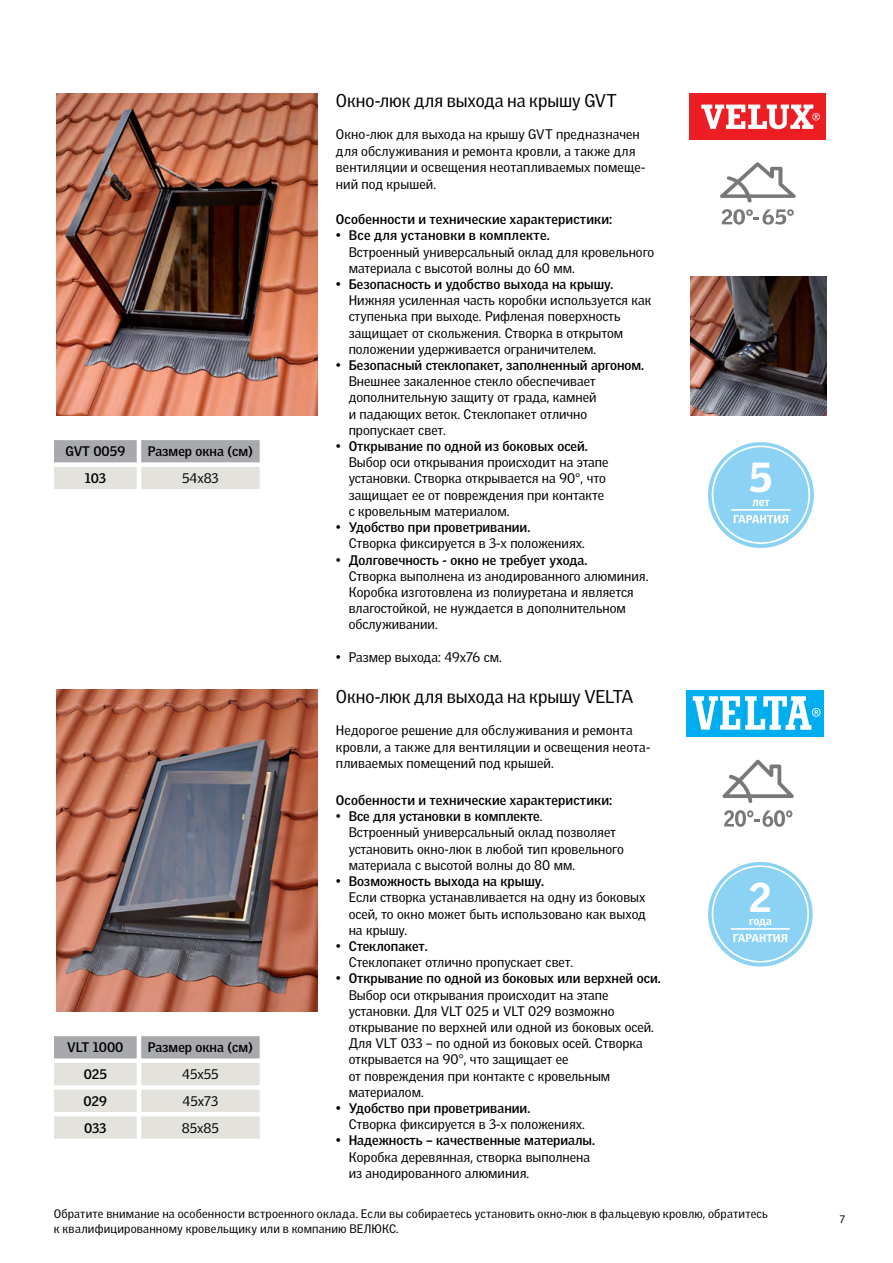
<style>
.page{position:relative;width:893px;height:1263px;background:#fff}
.page>*{position:absolute;margin:0;border:0;box-sizing:border-box;transform-origin:0 0}
.t1{font:900 40.8px "Velux Gothic";color:#fff}
.t2{font:900 40.35px "Velux Gothic";color:#fff}
.t3{font:18px "Velux Gothic";letter-spacing:-.005em;color:#000}
.t4{font:13.5px/16.2px "Velux Gothic";color:#000}
.t5{font:700 13.5px "Velux Gothic";letter-spacing:.005em;color:#000}
.t6{font:12px/15px "Velux Gothic";letter-spacing:.015em;color:#000}
.t7{font:10.5px "Velux Gothic";color:#000}
.s1{font-weight:700}
</style>
<div class="page">
<img style="left:56px;top:94px;width:262px;height:321px">
<div style="left:686px;top:690px;width:138px;height:46px;background:#00aeef"></div>
<svg style="left:693px;top:696px;width:127px;height:34px"></svg>
<svg style="left:724px;top:810px;width:68px;height:17px"></svg>
<svg style="left:722px;top:760px;width:72px;height:43px"></svg>
<svg style="left:720px;top:162px;width:76px;height:40px"></svg>
<svg style="left:722px;top:209px;width:72px;height:16px"></svg>
<img style="left:690px;top:277px;width:136px;height:138px">
<div style="left:690px;top:94px;width:136px;height:46px;background:#ed1d24"></div>
<svg style="left:701px;top:105px;width:119px;height:24px"></svg>
<img style="left:56px;top:690px;width:262px;height:321px">
<div style="left:708px;top:862px;width:105px;height:104px;background:#8cd2f4;border-radius:50%"></div>
<div style="left:712px;top:865px;width:97px;height:97px;border:2px solid #fff;border-radius:50%"></div>
<svg style="left:749px;top:919px;width:23px;height:7px"></svg>
<svg style="left:733px;top:934px;width:54px;height:8px"></svg>
<hr style="left:731px;top:928px;width:59px;height:2px;background:#fff">
<div style="left:708px;top:442px;width:106px;height:106px;background:#8cd2f4;border-radius:50%"></div>
<div style="left:712px;top:446px;width:98px;height:98px;border:2px solid #fff;border-radius:50%"></div>
<svg style="left:752px;top:500px;width:18px;height:6px"></svg>
<svg style="left:734px;top:515px;width:54px;height:8px"></svg>
<hr style="left:731px;top:509px;width:60px;height:2px;background:#fff">
<svg style="left:54px;top:440px;width:206px;height:49px"></svg>
<svg style="left:54px;top:1036px;width:206px;height:103px"></svg>
<h3 class="t3" style="left:336px;top:90px;width:282px">Окно-люк для выхода на крышу GVT</h3>
<p class="t5" style="left:66px;top:443px;width:61px">GVT 0059</p>
<p class="t5" style="left:148px;top:443px;width:107px">Размер окна (см)</p>
<p class="t5" style="left:85px;top:470px;width:23px">103</p>
<p class="t4" style="left:182px;top:470px;width:38px">54х83</p>
<p class="t5" style="left:67px;top:1039px;width:58px">VLT 1000</p>
<p class="t5" style="left:148px;top:1039px;width:107px">Размер окна (см)</p>
<p class="t5" style="left:84px;top:1066px;width:25px">025</p>
<p class="t4" style="left:182px;top:1066px;width:38px">45x55</p>
<p class="t5" style="left:84px;top:1093px;width:25px">029</p>
<p class="t4" style="left:183px;top:1093px;width:37px">45x73</p>
<p class="t5" style="left:84px;top:1120px;width:24px">033</p>
<p class="t4" style="left:182px;top:1120px;width:39px">85x85</p>
<p class="t4" style="left:336px;top:126px;width:311px">Окно-люк для выхода на крышу GVT предназначен для обслуживания и ремонта кровли, а также для вентиляции и освещения неотапливаемых помеще&shy;ний под крышей.</p>
<p class="t5" style="left:336px;top:211px;width:278px">Особенности и технические характеристики:</p>
<p class="t4" style="left:349px;top:227px;width:307px;text-indent:-13px">• <span class="s1">Все для установки в комплекте.<br></span>Встроенный универсальный оклад для кровельного материала с высотой волны до 60 мм.</p>
<p class="t4" style="left:349px;top:276px;width:304px;text-indent:-13px">• <span class="s1">Безопасность и удобство выхода на крышу.<br></span>Нижняя усиленная часть коробки используется как ступенька при выходе. Рифленая поверхность защищает от скольжения. Створка в открытом положении удерживается ограничителем.</p>
<p class="t4" style="left:349px;top:357px;width:297px;text-indent:-13px">• <span class="s1">Безопасный стеклопакет, заполненный аргоном.<br></span>Внешнее закаленное стекло обеспечивает дополнительную защиту от града, камней<br>и падающих веток. Стеклопакет отлично пропускает свет.</p>
<p class="t4" style="left:349px;top:438px;width:261px;text-indent:-13px">• <span class="s1">Открывание по одной из боковых осей.<br></span>Выбор оси открывания происходит на этапе установки. Створка открывается на 90°, что защищает ее от повреждения при контакте с кровельным материалом.</p>
<p class="t4" style="left:349px;top:519px;width:238px;text-indent:-13px">• <span class="s1">Удобство при проветривании.<br></span>Створка фиксируется в 3-х положениях.</p>
<p class="t4" style="left:349px;top:551px;width:301px;text-indent:-13px">• <span class="s1">Долговечность - окно не требует ухода.<br></span>Створка выполнена из анодированного алюминия.<br>Коробка изготовлена из полиуретана и является влагостойкой, не нуждается в дополнительном обслуживании.</p>
<p class="t4" style="left:336px;top:649px;width:167px">• Размер выхода: 49х76 см.</p>
<h3 class="t3" style="left:336px;top:686px;width:299px">Окно-люк для выхода на крышу VELTA</h3>
<p class="t4" style="left:336px;top:722px;width:316px">Недорогое решение для обслуживания и ремонта кровли, а также для вентиляции и освещения неота&shy;пливаемых помещений под крышей.</p>
<p class="t5" style="left:336px;top:792px;width:278px">Особенности и технические характеристики:</p>
<p class="t4" style="left:349px;top:808px;width:277px;text-indent:-13px">• <span class="s1">Все для установки в комплекте</span>.<br>Встроенный универсальный оклад позволяет установить окно-люк в любой тип кровельного материала с высотой волны до 80 мм.</p>
<p class="t4" style="left:349px;top:873px;width:299px;text-indent:-13px">• <span class="s1">Возможность выхода на крышу.<br></span>Если створка устанавливается на одну из боковых осей, то окно может быть использовано как выход на крышу.</p>
<p class="t4" style="left:349px;top:938px;width:226px;text-indent:-13px">• <span class="s1">Стеклопакет.<br></span>Стеклопакет отлично пропускает свет.</p>
<p class="t4" style="left:349px;top:970px;width:314px;text-indent:-13px">• <span class="s1">Открывание по одной из боковых или верхней оси.<br></span>Выбор оси открывания происходит на этапе установки. Для VLT 025 и VLT 029 возможно открывание по верхней или одной из боковых осей.<br>Для VLT 033 – по одной из боковых осей. Створка открывается на 90°, что защищает ее<br>от повреждения при контакте с кровельным материалом.</p>
<p class="t4" style="left:349px;top:1100px;width:238px;text-indent:-13px">• <span class="s1">Удобство при проветривании.<br></span>Створка фиксируется в 3-х положениях.</p>
<p class="t4" style="left:349px;top:1132px;width:248px;text-indent:-13px">• <span class="s1">Надежность – качественные материалы.<br></span>Коробка деревянная, створка выполнена из анодированного алюминия.</p>
<h1 class="t1" style="left:749px;top:452px;width:25px">5</h1>
<h2 class="t2" style="left:749px;top:871px;width:24px">2</h2>
<p class="t6" style="left:54px;top:1206px;width:716px">Обратите внимание на особенности встроенного оклада. Если вы собираетесь установить окно-люк в фальцевую кровлю, обратитесь к квалифицированному кровельщику или в компанию ВЕЛЮКС.</p>
<p class="t7" style="left:840px;top:1213px;width:7px">7</p>
</div>
